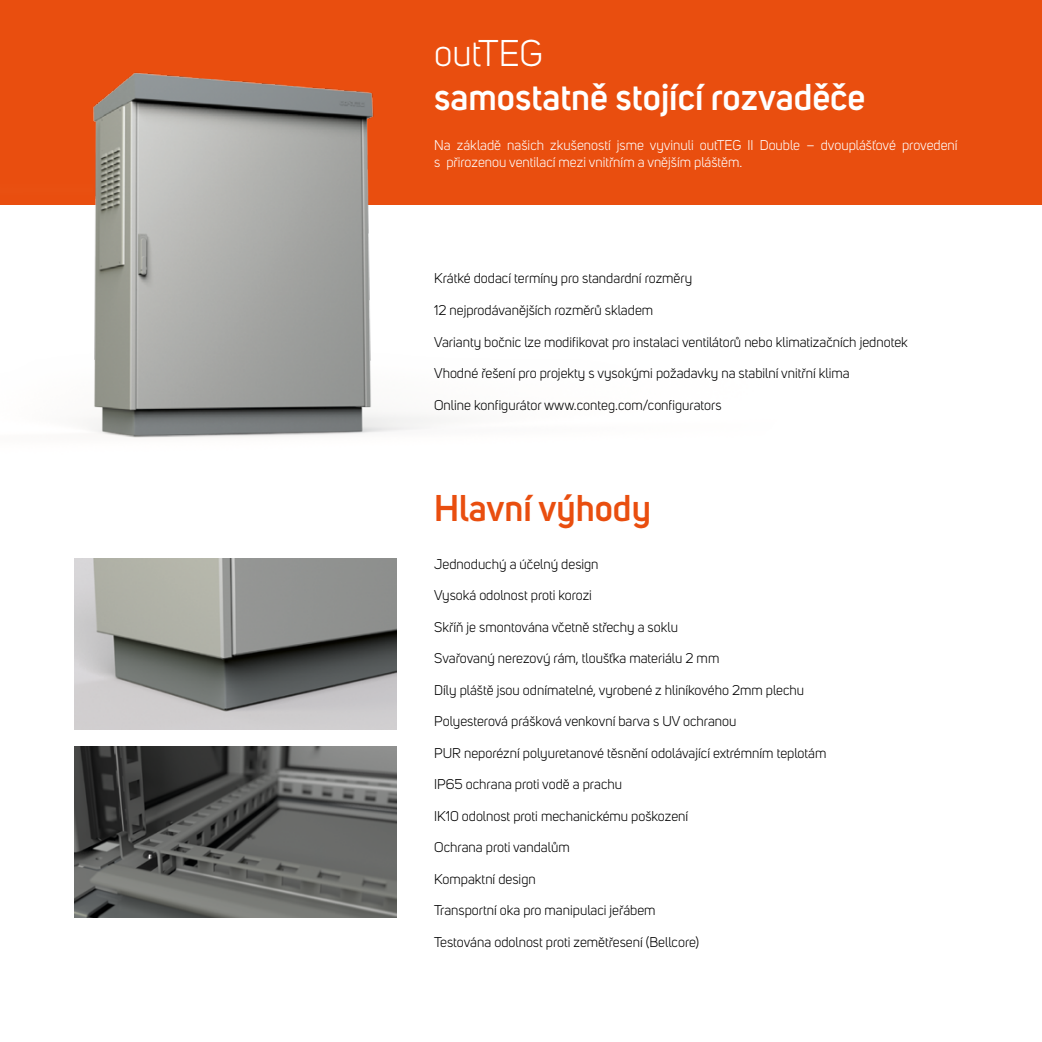
<style>
.page{position:relative;width:1042px;height:1042px;background:#fff}
.page>*{position:absolute;margin:0;border:0;box-sizing:border-box;transform-origin:0 0}
.t1{font:600 36.75px "Uni Sans";color:#fff}
.t2{font:600 36.75px "Uni Sans";color:#e94e0f}
.t3{font:36.75px "Uni Sans";color:#fff}
.t4{font:14px "Uni Sans";color:#000}
.t5{font:14px/16.8px "Uni Sans";color:#fff}
</style>
<div class="page">
<div style="left:0;top:0;width:1042px;height:204px;background:#e94e0f"></div>
<img style="left:0;top:72px;width:829px;height:366px">
<img style="left:74px;top:747px;width:323px;height:171px">
<img style="left:74px;top:558px;width:323px;height:171px">
<h1 class="t3" style="left:434px;top:32px;width:110px">outTEG</h1>
<h1 class="t1" style="left:434px;top:75px;width:433px">samostatně stojící rozvaděče</h1>
<p class="t5" style="left:434px;top:137px;width:525px">Na základě našich zkušeností jsme vyvinuli outTEG II Double – dvouplášťové provedení s přirozenou ventilací mezi vnitřním a vnějším pláštěm.</p>
<p class="t4" style="left:434px;top:271px;width:259px">Krátké dodací termíny pro standardní rozměry</p>
<p class="t4" style="left:434px;top:302px;width:221px">12 nejprodávanějších rozměrů skladem</p>
<p class="t4" style="left:434px;top:334px;width:475px">Varianty bočnic lze modifikovat pro instalaci ventilátorů nebo klimatizačních jednotek</p>
<p class="t4" style="left:434px;top:365px;width:417px">Vhodné řešení pro projekty s vysokými požadavky na stabilní vnitřní klima</p>
<p class="t4" style="left:434px;top:397px;width:289px">Online konfigurátor www.conteg.com/configurators</p>
<h1 class="t2" style="left:434px;top:486px;width:218px">Hlavní výhody</h1>
<p class="t4" style="left:434px;top:556px;width:166px">Jednoduchý a účelný design</p>
<p class="t4" style="left:434px;top:587px;width:159px">Vysoká odolnost proti korozi</p>
<p class="t4" style="left:434px;top:619px;width:245px">Skříň je smontována včetně střechy a soklu</p>
<p class="t4" style="left:434px;top:650px;width:287px">Svařovaný nerezový rám, tloušťka materiálu 2 mm</p>
<p class="t4" style="left:434px;top:682px;width:371px">Díly pláště jsou odnímatelné, vyrobené z hliníkového 2mm plechu</p>
<p class="t4" style="left:434px;top:713px;width:304px">Polyesterová prášková venkovní barva s UV ochranou</p>
<p class="t4" style="left:434px;top:745px;width:394px">PUR neporézní polyuretanové těsnění odolávající extrémním teplotám</p>
<p class="t4" style="left:434px;top:776px;width:189px">IP65 ochrana proti vodě a prachu</p>
<p class="t4" style="left:434px;top:808px;width:256px">IK10 odolnost proti mechanickému poškození</p>
<p class="t4" style="left:434px;top:839px;width:137px">Ochrana proti vandalům</p>
<p class="t4" style="left:434px;top:871px;width:103px">Kompaktní design</p>
<p class="t4" style="left:434px;top:902px;width:223px">Transportní oka pro manipulaci jeřábem</p>
<p class="t4" style="left:434px;top:934px;width:266px">Testována odolnost proti zemětřesení (Bellcore)</p>
</div>
